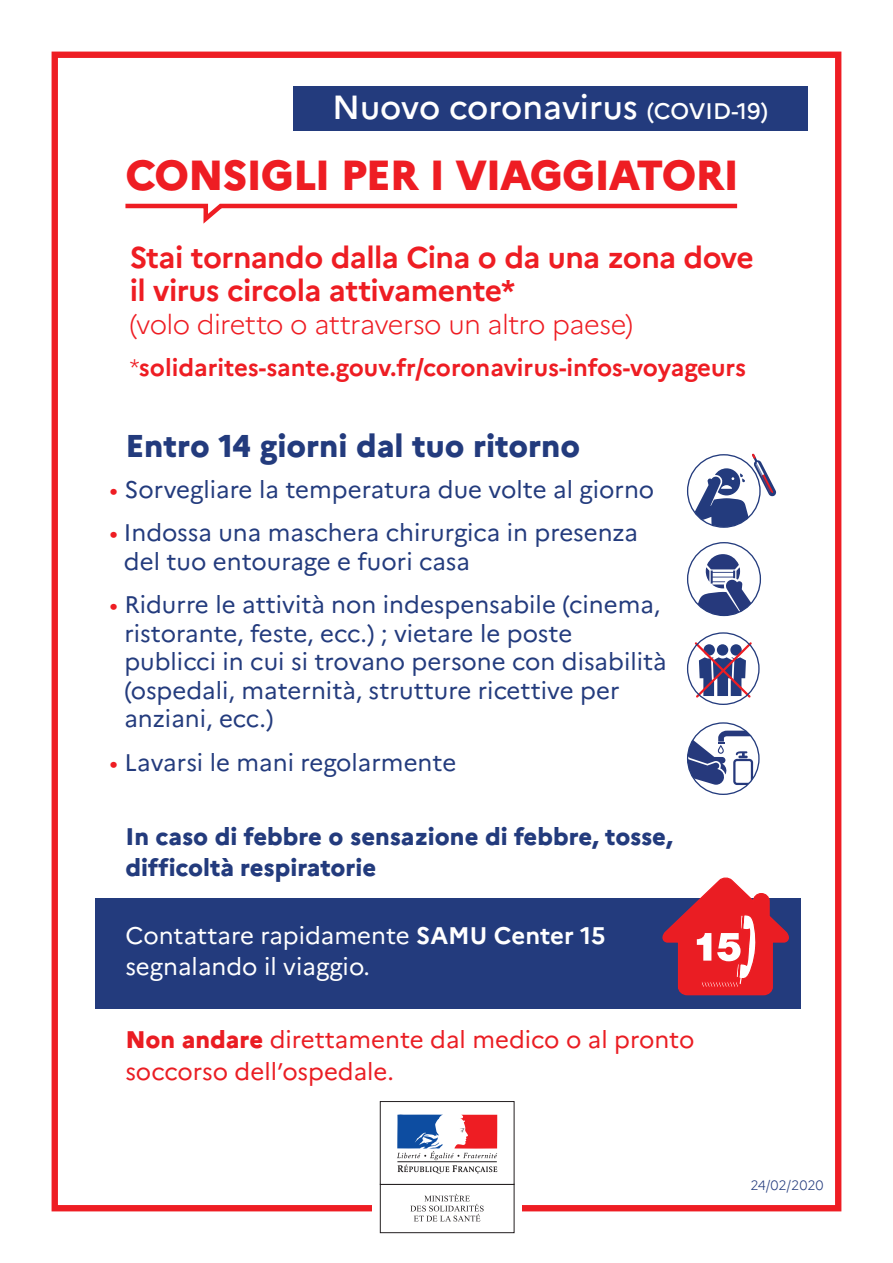
<style>
.page{position:relative;width:893px;height:1263px;background:#fff}
.page>*{position:absolute;margin:0;border:0;box-sizing:border-box;transform-origin:0 0}
.t1{font:800 42px "Marianne";letter-spacing:-.025em;color:#ee1d23}
.t2{font:500 33.45px "Marianne";color:#fff}
.t3{font:800 31.5px "Marianne";color:#233b7d}
.t4{font:700 30px/33px "Marianne";letter-spacing:-.02em;color:#ee1d23}
.t5{font:300 27px "Marianne";letter-spacing:-.025em;color:#ee1d23}
.t6{font:24px/28.5px "Marianne";color:#233b7d}
.t7{font:800 24px/31.5px "Marianne";color:#233b7d}
.t8{font:24px/31.5px "Marianne";color:#ea1d23}
.t9{font:700 24px "Marianne";color:#ee1d23}
.t10{font:24px/31.5px "Marianne";color:#fff}
.t11{font:300 13.5px "Marianne";letter-spacing:-.01em;color:#233b7d}
.s1{font-size:22.5px}
.s2{font-weight:300}
.s3{color:#ee1d23}
.s4{font-weight:700}
.s5{font-weight:800}
</style>
<div class="page">
<div style="left:52px;top:52px;width:789px;height:1159px;border:6px solid #ee1d23"></div>
<div style="left:372px;top:1091px;width:150px;height:149px;background:#fff"></div>
<div style="left:380px;top:1184px;width:134px;height:49px;border:1px solid #231f20"></div>
<div style="left:380px;top:1101px;width:134px;height:84px;border:1px solid #231f20"></div>
<svg style="left:397px;top:1115px;width:100px;height:59px"></svg>
<svg style="left:410px;top:1194px;width:74px;height:27px"></svg>
<div style="left:95px;top:898px;width:705px;height:111px;background:#233b7d"></div>
<div style="left:293px;top:86px;width:515px;height:44px;background:#233b7d"></div>
<svg style="left:125px;top:203px;width:613px;height:21px"></svg>
<svg style="left:662px;top:877px;width:127px;height:119px"></svg>
<svg style="left:688px;top:554px;width:72px;height:61px"></svg>
<svg style="left:693px;top:640px;width:61px;height:60px"></svg>
<div style="left:687px;top:632px;width:73px;height:73px;border:1px solid #233b7d;border-radius:50%"></div>
<svg style="left:694px;top:454px;width:83px;height:73px"></svg>
<svg style="left:688px;top:723px;width:70px;height:71px"></svg>
<div style="left:687px;top:722px;width:73px;height:73px;border:1px solid #233b7d;border-radius:50%"></div>
<h2 class="t2" style="left:332px;top:87px;width:437px">Nuovo coronavirus <span class="s1">(COVID-19)</span></h2>
<h1 class="t1" style="left:125px;top:149px;width:615px">CONSIGLI PER I VIAGGIATORI</h1>
<p class="t4" style="left:130px;top:241px;width:626px">Stai tornando dalla Cina o da una zona dove il virus circola attivamente*</p>
<p class="t5" style="left:130px;top:308px;width:505px">(volo diretto o attraverso un altro paese)</p>
<p class="t9" style="left:130px;top:352px;width:618px"><span class="s2">*</span>solidarites-sante.gouv.fr/coronavirus-infos-voyageurs</p>
<h3 class="t3" style="left:125px;top:426px;width:456px">Entro 14 giorni dal tuo ritorno</h3>
<p class="t6" style="left:109px;top:475px;width:546px"><span class="s3">•</span> Sorvegliare la temperatura due volte al giorno</p>
<p class="t6" style="left:124px;top:519px;width:516px;text-indent:-14px"><span class="s3">•</span> Indossa una maschera chirurgica in presenza del tuo entourage e fuori casa</p>
<p class="t6" style="left:124px;top:590px;width:543px;text-indent:-15px"><span class="s3">•</span> Ridurre le attività non indespensabile (cinema, ristorante, feste, ecc.) ; vietare le poste publicci in cui si trovano persone con disabilità (ospedali, maternità, strutture ricettive per anziani, ecc.)</p>
<p class="t6" style="left:109px;top:748px;width:348px"><span class="s3">•</span> Lavarsi le mani regolarmente</p>
<p class="t7" style="left:125px;top:820px;width:549px">In caso di febbre o sensazione di febbre, tosse, difficoltà respiratorie</p>
<p class="t10" style="left:125px;top:919px;width:481px">Contattare rapidamente <span class="s4">SAMU Center 15 </span>segnalando il viaggio.</p>
<p class="t8" style="left:125px;top:1024px;width:570px"><span class="s5">Non andare</span> direttamente dal medico o al pronto soccorso dell’ospedale.</p>
<p class="t11" style="left:750px;top:1176px;width:75px">24/02/2020</p>
</div>
